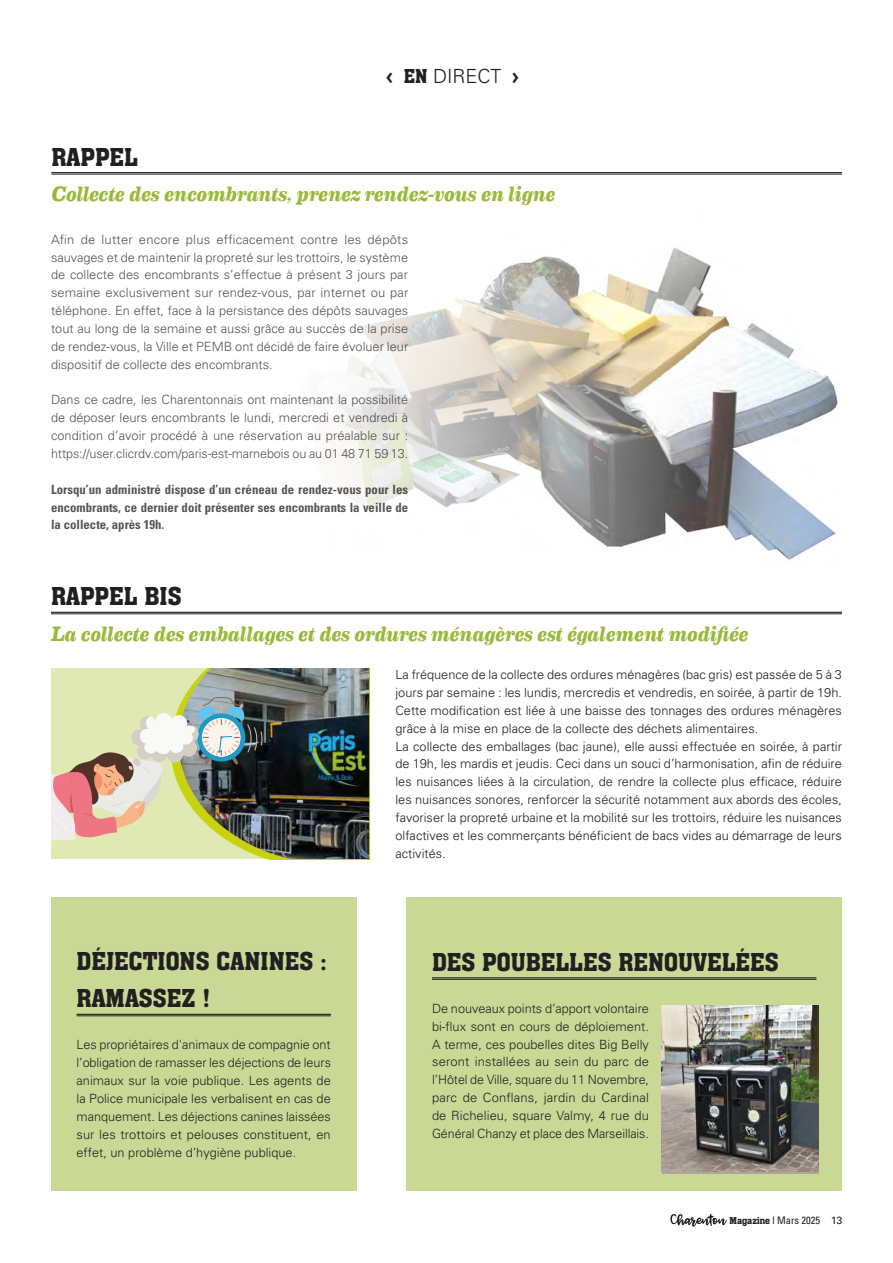
<style>
.page{position:relative;width:893px;height:1263px;background:#fff}
.page>*{position:absolute;margin:0;border:0;box-sizing:border-box;transform-origin:0 0}
.Brève___titre{font:500 27px/37.8px "Aachen D";color:#231f20}
.t1{font:italic 700 21px "Eames Century Modern";letter-spacing:-.01em;color:#9ab93b}
.t2{font:300 19.5px "Univers";color:#231f20}
.t3{font:300 12.75px/17.9px "Univers";color:#231f20;text-align:justify}
.t4{font:700 condensed 12.75px/17.9px "Univers";color:#231f20;text-align:justify}
.t5{font:condensed 10.5px "Univers";color:#231f20}
.s1{font-family:"Officina Serif";font-weight:700;font-size:21px}
.s2{font-family:"Aachen D";font-weight:500;font-size:21px}
.s3{font-family:"Aachen D";font-weight:500;font-stretch:normal}
.s4{font-stretch:normal}
</style>
<div class="page">
<svg style="left:670px;top:1214px;width:57px;height:13px"></svg>
<div style="left:51px;top:897px;width:305px;height:294px;background:#cad896"></div>
<hr style="left:77px;top:1014px;width:254px;height:1px;background:#231f20">
<hr style="left:77px;top:1015px;width:254px;height:1px;background:#231f20">
<img style="left:51px;top:668px;width:318px;height:191px">
<hr style="left:51px;top:612px;width:791px;height:1px;background:#231f20">
<hr style="left:51px;top:613px;width:791px;height:1px;background:#231f20">
<div style="left:406px;top:897px;width:436px;height:294px;background:#cad896"></div>
<hr style="left:432px;top:977px;width:384px;height:1px;background:#231f20">
<hr style="left:432px;top:979px;width:384px;height:1px;background:#231f20">
<img style="left:662px;top:1005px;width:156px;height:166px">
<img style="left:326px;top:247px;width:512px;height:313px">
<hr style="left:51px;top:172px;width:791px;height:1px;background:#231f20">
<hr style="left:51px;top:174px;width:791px;height:1px;background:#231f20">
<p class="t2" style="left:386px;top:65px;width:135px"><span class="s1">‹</span> <span class="s2">EN</span> DIRECT <span class="s1">›</span></p>
<p class="Brève___titre" style="left:51px;top:137px;width:88px">RAPPEL</p>
<p class="t1" style="left:51px;top:178px;width:506px">Collecte des encombrants, prenez rendez-vous en ligne</p>
<p class="t3" style="left:51px;top:230px;width:359px">Afin de lutter encore plus efficacement contre les dépôts sauvages et de maintenir la propreté sur les trottoirs, le système de collecte des encombrants s’effectue à présent 3 jours par semaine exclusivement sur rendez-vous, par internet ou par téléphone. En effet, face à la persistance des dépôts sauvages tout au long de la semaine et aussi grâce au succès de la prise de rendez-vous, la Ville et PEMB ont décidé de faire évoluer leur dispositif de collecte des encombrants.</p>
<p class="t3" style="left:51px;top:391px;width:359px">Dans ce cadre, les Charentonnais ont maintenant la possibilité de déposer leurs encombrants le lundi, mercredi et vendredi à condition d’avoir procédé à une réservation au préalable sur : https://user.clicrdv.com/paris-est-marnebois ou au 01 48 71 59 13.</p>
<p class="t4" style="left:51px;top:480px;width:359px">Lorsqu’un administré dispose d’un créneau de rendez-vous pour les encombrants, ce dernier doit présenter ses encombrants la veille de la collecte, après 19h.</p>
<p class="Brève___titre" style="left:51px;top:577px;width:132px">RAPPEL BIS</p>
<p class="t1" style="left:51px;top:618px;width:699px">La collecte des emballages et des ordures ménagères est également modifiée</p>
<p class="t3" style="left:395px;top:665px;width:448px">La fréquence de la collecte des ordures ménagères (bac gris) est passée de 5 à 3 jours par semaine : les lundis, mercredis et vendredis, en soirée, à partir de 19h.<br>Cette modification est liée à une baisse des tonnages des ordures ménagères grâce à la mise en place de la collecte des déchets alimentaires.</p>
<p class="t3" style="left:395px;top:737px;width:448px">La collecte des emballages (bac jaune), elle aussi effectuée en soirée, à partir de 19h, les mardis et jeudis. Ceci dans un souci d’harmonisation, afin de réduire les nuisances liées à la circulation, de rendre la collecte plus efficace, réduire les nuisances sonores, renforcer la sécurité notamment aux abords des écoles, favoriser la propreté urbaine et la mobilité sur les trottoirs, réduire les nuisances olfactives et les commerçants bénéficient de bacs vides au démarrage de leurs activités.</p>
<p class="Brève___titre" style="left:77px;top:941px;width:252px">DÉJECTIONS CANINES :<br>RAMASSEZ !</p>
<p class="t3" style="left:77px;top:1035px;width:256px">Les propriétaires d'animaux de compagnie ont l’obligation de ramasser les déjections de leurs animaux sur la voie publique. Les agents de la Police municipale les verbalisent en cas de manquement. Les déjections canines laissées sur les trottoirs et pelouses constituent, en effet, un problème d’hygiène publique.</p>
<p class="Brève___titre" style="left:432px;top:942px;width:348px">DES POUBELLES RENOUVELÉES</p>
<p class="t3" style="left:432px;top:999px;width:218px">De nouveaux points d’apport volontaire bi-flux sont en cours de déploiement.<br>A terme, ces poubelles dites Big Belly seront installées au sein du parc de l’Hôtel de Ville, square du 11 Novembre, parc de Conflans, jardin du Cardinal de Richelieu, square Valmy, 4 rue du Général Chanzy et place des Marseillais.</p>
<p class="t5" style="left:729px;top:1214px;width:114px"><span class="s3">Magazine</span> l Mars 2025 <span class="s4">13</span></p>
</div>
